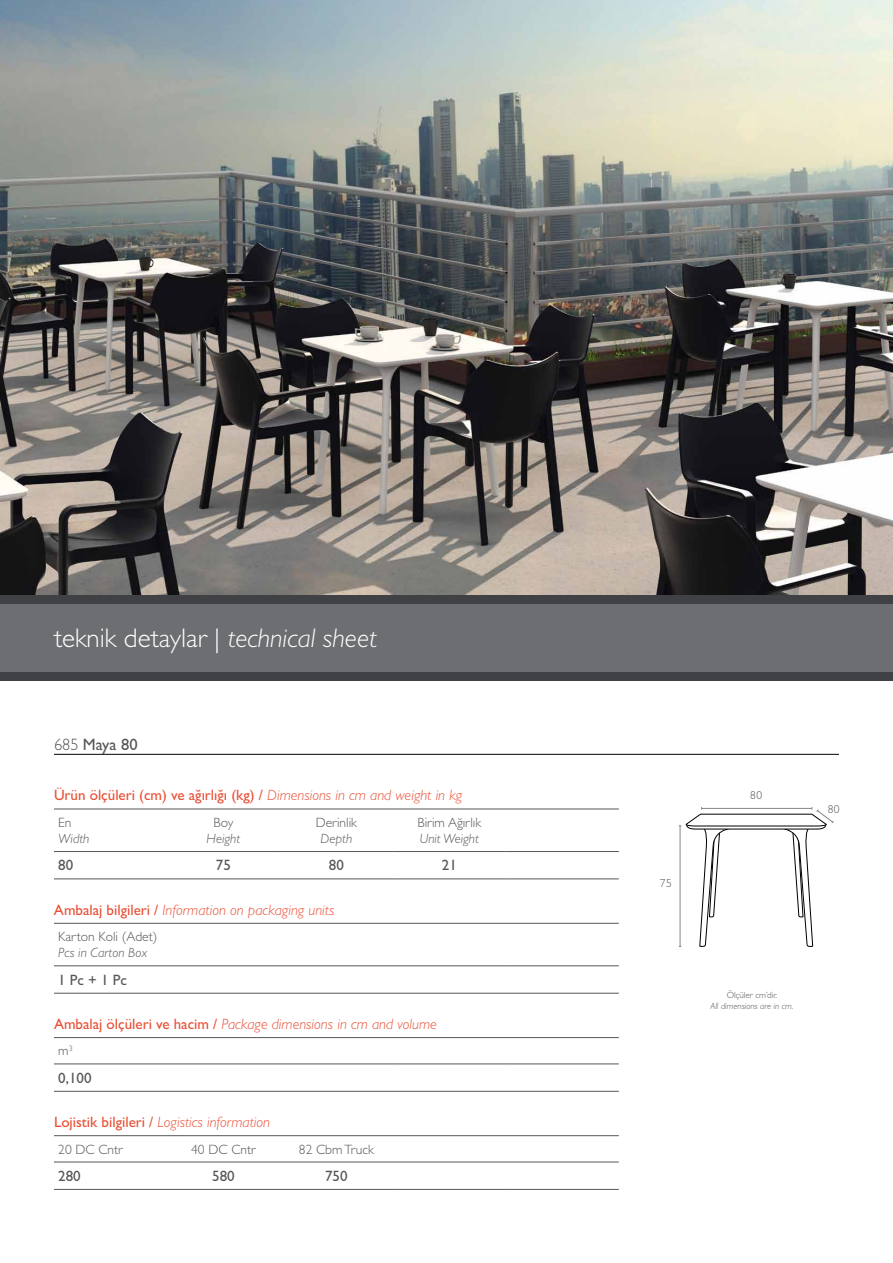
<style>
.page{position:relative;width:893px;height:1263px;background:#fff}
.page>*{position:absolute;margin:0;border:0;box-sizing:border-box;transform-origin:0 0}
.t1{font:300 27px "Gill Sans";color:#fff}
.t2{font:16.5px "Gill Sans";color:#575756}
.t3{font:italic 300 15px "Gill Sans";color:#e94f35}
.t4{font:15px "Gill Sans";color:#e94f35}
.t5{font:15px "Gill Sans";color:#575756}
.t6{font:300 13.5px "Gill Sans";color:#575756}
.t7{font:italic 300 13.5px "Gill Sans";color:#575756}
.t8{font:300 11.55px "Gill Sans";color:#575756}
.t9{font:italic 300 9px "Gill Sans";color:#575756}
.t10{font:300 9px "Gill Sans";color:#575756}
.s1{font-style:italic}
.s2{font-weight:300}
.s3{font-weight:300;font-style:italic}
.s4{font-weight:400;font-style:normal}
</style>
<div class="page">
<img style="left:0;top:0;width:893px;height:595px">
<svg style="left:679px;top:807px;width:155px;height:140px"></svg>
<div style="left:0;top:604px;width:893px;height:68px;background:#6c6e72"></div>
<div style="left:0;top:672px;width:893px;height:8px;background:#3f4144"></div>
<div style="left:0;top:595px;width:893px;height:9px;background:#3f4144"></div>
<hr style="left:54px;top:809px;width:113px;height:1px;background:#575756">
<hr style="left:167px;top:809px;width:113px;height:1px;background:#575756">
<hr style="left:280px;top:809px;width:113px;height:1px;background:#575756">
<hr style="left:393px;top:809px;width:113px;height:1px;background:#575756">
<hr style="left:506px;top:809px;width:113px;height:1px;background:#575756">
<hr style="left:54px;top:851px;width:113px;height:1px;background:#575756">
<hr style="left:167px;top:851px;width:113px;height:1px;background:#575756">
<hr style="left:280px;top:851px;width:113px;height:1px;background:#575756">
<hr style="left:393px;top:851px;width:113px;height:1px;background:#575756">
<hr style="left:506px;top:851px;width:113px;height:1px;background:#575756">
<hr style="left:54px;top:878px;width:113px;height:1px;background:#575756">
<hr style="left:167px;top:878px;width:113px;height:1px;background:#575756">
<hr style="left:280px;top:878px;width:113px;height:1px;background:#575756">
<hr style="left:393px;top:878px;width:113px;height:1px;background:#575756">
<hr style="left:506px;top:878px;width:113px;height:1px;background:#575756">
<hr style="left:280px;top:993px;width:113px;height:1px;background:#575756">
<hr style="left:54px;top:1037px;width:113px;height:1px;background:#575756">
<hr style="left:167px;top:1037px;width:113px;height:1px;background:#575756">
<hr style="left:280px;top:1037px;width:113px;height:1px;background:#575756">
<hr style="left:393px;top:1037px;width:113px;height:1px;background:#575756">
<hr style="left:506px;top:1037px;width:113px;height:1px;background:#575756">
<hr style="left:54px;top:1063px;width:113px;height:1px;background:#575756">
<hr style="left:167px;top:1063px;width:113px;height:1px;background:#575756">
<hr style="left:280px;top:1063px;width:113px;height:1px;background:#575756">
<hr style="left:393px;top:1063px;width:113px;height:1px;background:#575756">
<hr style="left:506px;top:1063px;width:113px;height:1px;background:#575756">
<hr style="left:54px;top:1091px;width:113px;height:1px;background:#575756">
<hr style="left:167px;top:1091px;width:113px;height:1px;background:#575756">
<hr style="left:280px;top:1091px;width:113px;height:1px;background:#575756">
<hr style="left:393px;top:1091px;width:113px;height:1px;background:#575756">
<hr style="left:506px;top:1091px;width:113px;height:1px;background:#575756">
<hr style="left:54px;top:1135px;width:113px;height:1px;background:#575756">
<hr style="left:167px;top:1135px;width:113px;height:1px;background:#575756">
<hr style="left:280px;top:1135px;width:113px;height:1px;background:#575756">
<hr style="left:393px;top:1135px;width:113px;height:1px;background:#575756">
<hr style="left:506px;top:1135px;width:113px;height:1px;background:#575756">
<hr style="left:54px;top:1162px;width:113px;height:1px;background:#575756">
<hr style="left:167px;top:1162px;width:113px;height:1px;background:#575756">
<hr style="left:280px;top:1162px;width:113px;height:1px;background:#575756">
<hr style="left:393px;top:1162px;width:113px;height:1px;background:#575756">
<hr style="left:506px;top:1162px;width:113px;height:1px;background:#575756">
<hr style="left:54px;top:923px;width:113px;height:1px;background:#575756">
<hr style="left:167px;top:923px;width:113px;height:1px;background:#575756">
<hr style="left:280px;top:923px;width:113px;height:1px;background:#575756">
<hr style="left:393px;top:923px;width:113px;height:1px;background:#575756">
<hr style="left:506px;top:923px;width:113px;height:1px;background:#575756">
<hr style="left:280px;top:965px;width:113px;height:1px;background:#575756">
<hr style="left:54px;top:965px;width:113px;height:1px;background:#575756">
<hr style="left:167px;top:965px;width:113px;height:1px;background:#575756">
<hr style="left:54px;top:993px;width:113px;height:1px;background:#575756">
<hr style="left:167px;top:993px;width:113px;height:1px;background:#575756">
<hr style="left:393px;top:965px;width:113px;height:1px;background:#575756">
<hr style="left:506px;top:965px;width:113px;height:1px;background:#575756">
<hr style="left:393px;top:993px;width:113px;height:1px;background:#575756">
<hr style="left:506px;top:993px;width:113px;height:1px;background:#575756">
<hr style="left:54px;top:1189px;width:113px;height:1px;background:#575756">
<hr style="left:167px;top:1189px;width:113px;height:1px;background:#575756">
<hr style="left:280px;top:1189px;width:113px;height:1px;background:#575756">
<hr style="left:393px;top:1189px;width:113px;height:1px;background:#575756">
<hr style="left:506px;top:1189px;width:113px;height:1px;background:#575756">
<hr style="left:54px;top:754px;width:785px;height:1px;background:#000">
<h1 class="t1" style="left:54px;top:622px;width:324px">teknik detaylar | <span class="s1">technical sheet</span></h1>
<p class="t2" style="left:54px;top:734px;width:85px"><span class="s2">685</span> Maya 80</p>
<p class="t4" style="left:54px;top:787px;width:410px">Ürün ölçüleri (cm) ve ağırlığı (kg) / <span class="s3">Dimensions in cm and weight in kg</span></p>
<p class="t6" style="left:58px;top:814px;width:15px">En</p>
<p class="t7" style="left:58px;top:831px;width:33px">Width</p>
<p class="t6" style="left:418px;top:814px;width:65px">Birim Ağırlık</p>
<p class="t7" style="left:420px;top:831px;width:61px">Unit Weight</p>
<p class="t6" style="left:214px;top:814px;width:21px">Boy</p>
<p class="t7" style="left:207px;top:831px;width:35px">Height</p>
<p class="t6" style="left:316px;top:814px;width:43px">Derinlik</p>
<p class="t7" style="left:321px;top:831px;width:33px">Depth</p>
<p class="t5" style="left:58px;top:857px;width:16px">80</p>
<p class="t5" style="left:216px;top:857px;width:16px">75</p>
<p class="t5" style="left:329px;top:857px;width:16px">80</p>
<p class="t5" style="left:442px;top:857px;width:16px">21</p>
<p class="t3" style="left:54px;top:901px;width:282px"><span class="s4">Ambalaj bilgileri /</span> Information on packaging units</p>
<p class="t6" style="left:58px;top:929px;width:101px">Karton Koli (Adet)</p>
<p class="t7" style="left:58px;top:945px;width:91px">Pcs in Carton Box</p>
<p class="t5" style="left:58px;top:971px;width:70px">1 Pc + 1 Pc</p>
<p class="t3" style="left:54px;top:1015px;width:384px"><span class="s4">Ambalaj ölçüleri ve hacim /</span> Package dimensions in cm and volume</p>
<p class="t6" style="left:58px;top:1043px;width:16px">m<sup>3</sup></p>
<p class="t5" style="left:58px;top:1069px;width:35px">0,100</p>
<p class="t3" style="left:54px;top:1113px;width:218px"><span class="s4">Lojistik bilgileri /</span> Logistics information</p>
<p class="t6" style="left:58px;top:1141px;width:66px">20 DC Cntr</p>
<p class="t6" style="left:191px;top:1141px;width:66px">40 DC Cntr</p>
<p class="t6" style="left:299px;top:1141px;width:76px">82 Cbm Truck</p>
<p class="t5" style="left:58px;top:1167px;width:24px">280</p>
<p class="t5" style="left:212px;top:1167px;width:24px">580</p>
<p class="t5" style="left:325px;top:1167px;width:24px">750</p>
<p class="t8" style="left:660px;top:877px;width:13px">75</p>
<p class="t8" style="left:750px;top:788px;width:13px">80</p>
<p class="t8" style="left:828px;top:802px;width:13px">80</p>
<p class="t10" style="left:727px;top:990px;width:52px">Ölçüler cm’dir.</p>
<p class="t9" style="left:710px;top:1000px;width:84px">All dimensions are in cm.</p>
</div>
